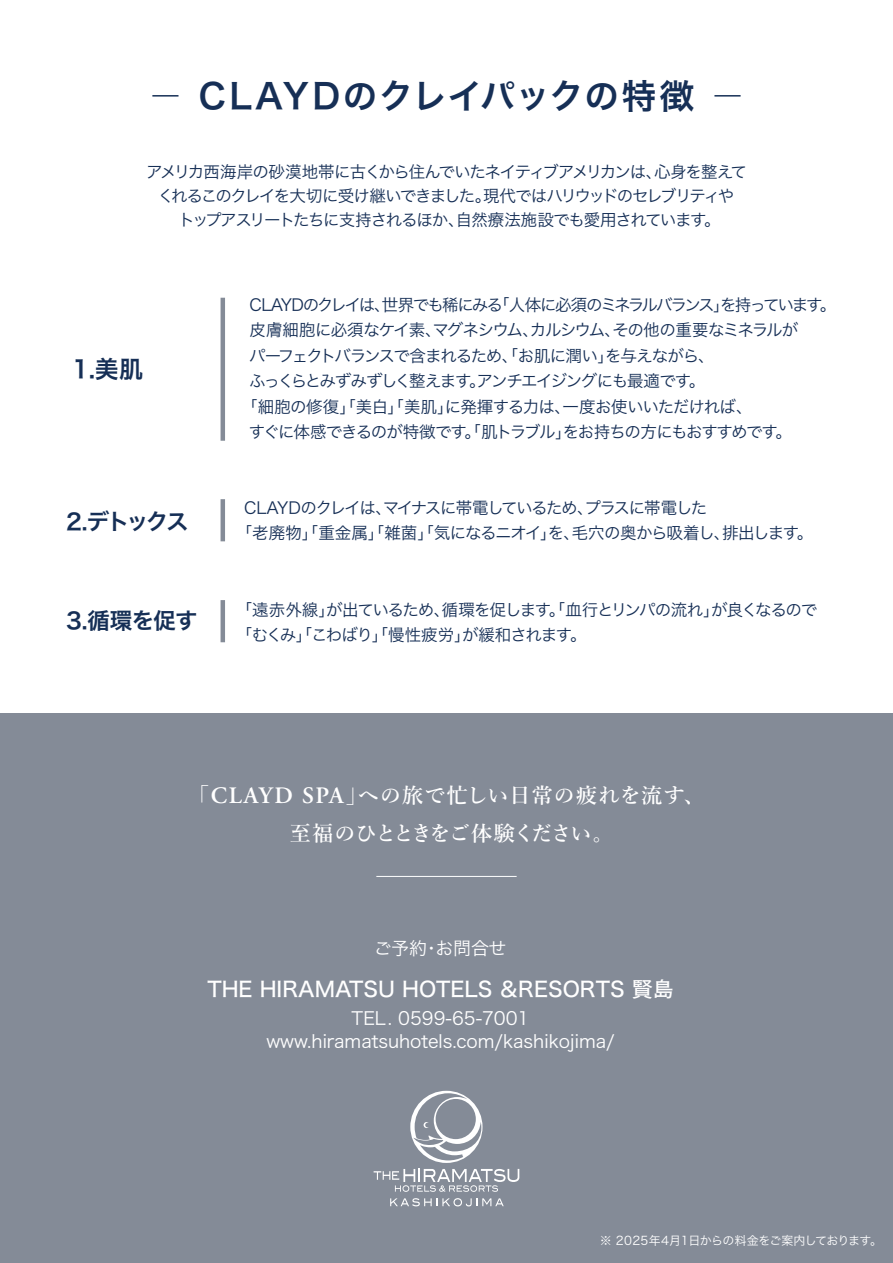
<style>
.page{position:relative;width:893px;height:1263px;background:#fff}
.page>*{position:absolute;margin:0;border:0;box-sizing:border-box;transform-origin:0 0}
.t1{font:34.5px "Hira Kaku Pro N W6";letter-spacing:.035em;color:#162f56}
.t2{font:24px "Hiragino Sans W6";color:#162f56}
.t3{font:22.5px "Hiragino Sans W6";letter-spacing:-.035em;color:#162f56}
.t4{font:600 21px/37.5px "Yu Min";letter-spacing:.03em;color:#fff;text-align:center}
.t5{font:21px "Hiragino Sans W5";color:#fff}
.t6{font:18px/22.5px "Hiragino Sans W3";color:#fff;text-align:center}
.t7{font:16.5px/24px "Hiragino Sans W3";letter-spacing:-.075em;color:#162f56}
.t8{font:16.5px "Hiragino Sans W3";letter-spacing:-.115em;color:#162f56}
.t9{font:16.5px "Hiragino Sans W3";letter-spacing:-.04em;color:#162f56}
.t10{font:12px "Hiragino Sans W3";letter-spacing:-.015em;color:#fff}
.s1{font-family:"Adobe Garamond Pro";font-size:23.55px}
</style>
<div class="page">
<div style="left:0;top:713px;width:892px;height:550px;background:#848b97"></div>
<hr style="left:376px;top:876px;width:140px;height:1px;background:#fff">
<div style="left:220px;top:298px;width:5px;height:143px;background:#848b97"></div>
<div style="left:220px;top:499px;width:5px;height:42px;background:#848b97"></div>
<div style="left:220px;top:600px;width:5px;height:42px;background:#848b97"></div>
<svg style="left:410px;top:1091px;width:72px;height:72px"></svg>
<svg style="left:390px;top:1198px;width:113px;height:8px"></svg>
<svg style="left:373px;top:1169px;width:146px;height:23px"></svg>
<hr style="left:152px;top:95px;width:26px;height:2px;background:#162f56">
<hr style="left:714px;top:95px;width:26px;height:2px;background:#162f56">
<h1 class="t1" style="left:199px;top:65px;width:497px">CLAYDのクレイパックの特徴</h1>
<p class="t7" style="left:146px;top:158px;width:602px;text-align:center">アメリカ西海岸の砂漠地帯に古くから住んでいたネイティブアメリカンは、心身を整えてくれるこのクレイを大切に受け継いできました。現代ではハリウッドのセレブリティや<br>トップアスリートたちに支持されるほか、自然療法施設でも愛用されています。</p>
<h2 class="t2" style="left:71px;top:347px;width:73px">⒈美肌</h2>
<h3 class="t3" style="left:65px;top:501px;width:125px">⒉デトックス</h3>
<h3 class="t3" style="left:65px;top:600px;width:134px">⒊循環を促す</h3>
<p class="t8" style="left:249px;top:290px;width:588px">CLAYDのクレイは、世界でも稀にみる「人体に必須のミネラルバランス」を持っています。</p>
<p class="t7" style="left:249px;top:317px;width:550px">皮膚細胞に必須なケイ素、マグネシウム、カルシウム、その他の重要なミネラルが</p>
<p class="t7" style="left:249px;top:342px;width:467px">パーフェクトバランスで含まれるため、「お肌に潤い」を与えながら、</p>
<p class="t7" style="left:249px;top:368px;width:458px">ふっくらとみずみずしく整えます。アンチエイジングにも最適です。</p>
<p class="t9" style="left:241px;top:392px;width:512px">「細胞の修復」「美白」「美肌」に発揮する力は、一度お使いいただければ、</p>
<p class="t7" style="left:249px;top:419px;width:544px">すぐに体感できるのが特徴です。「肌トラブル」をお持ちの方にもおすすめです。</p>
<p class="t7" style="left:236px;top:494px;width:579px;line-height:25.5px;text-indent:8px">CLAYDのクレイは、マイナスに帯電しているため、プラスに帯電した<br>「老廃物」「重金属」「雑菌」「気になるニオイ」を、毛穴の奥から吸着し、排出します。</p>
<p class="t7" style="left:236px;top:596px;width:583px;line-height:25.5px">「遠赤外線」が出ているため、循環を促します。「血行とリンパの流れ」が良くなるので「むくみ」「こわばり」「慢性疲労」が緩和されます。</p>
<p class="t4" style="left:188px;top:777px;width:518px">「<span class="s1">CLAYD SPA</span>」への旅で忙しい日常の疲れを流す、至福のひとときをご体験ください。</p>
<p class="t6" style="left:374px;top:935px;width:134px">ご予約・お問合せ</p>
<p class="t5" style="left:207px;top:970px;width:468px">THE HIRAMATSU HOTELS ＆RESORTS 賢島</p>
<p class="t6" style="left:266px;top:1006px;width:350px">TEL. 0599-65-7001 www.hiramatsuhotels.com/kashikojima/</p>
<p class="t10" style="left:599px;top:1229px;width:284px">※ 2025年4月1日からの料金をご案内しております。</p>
</div>
